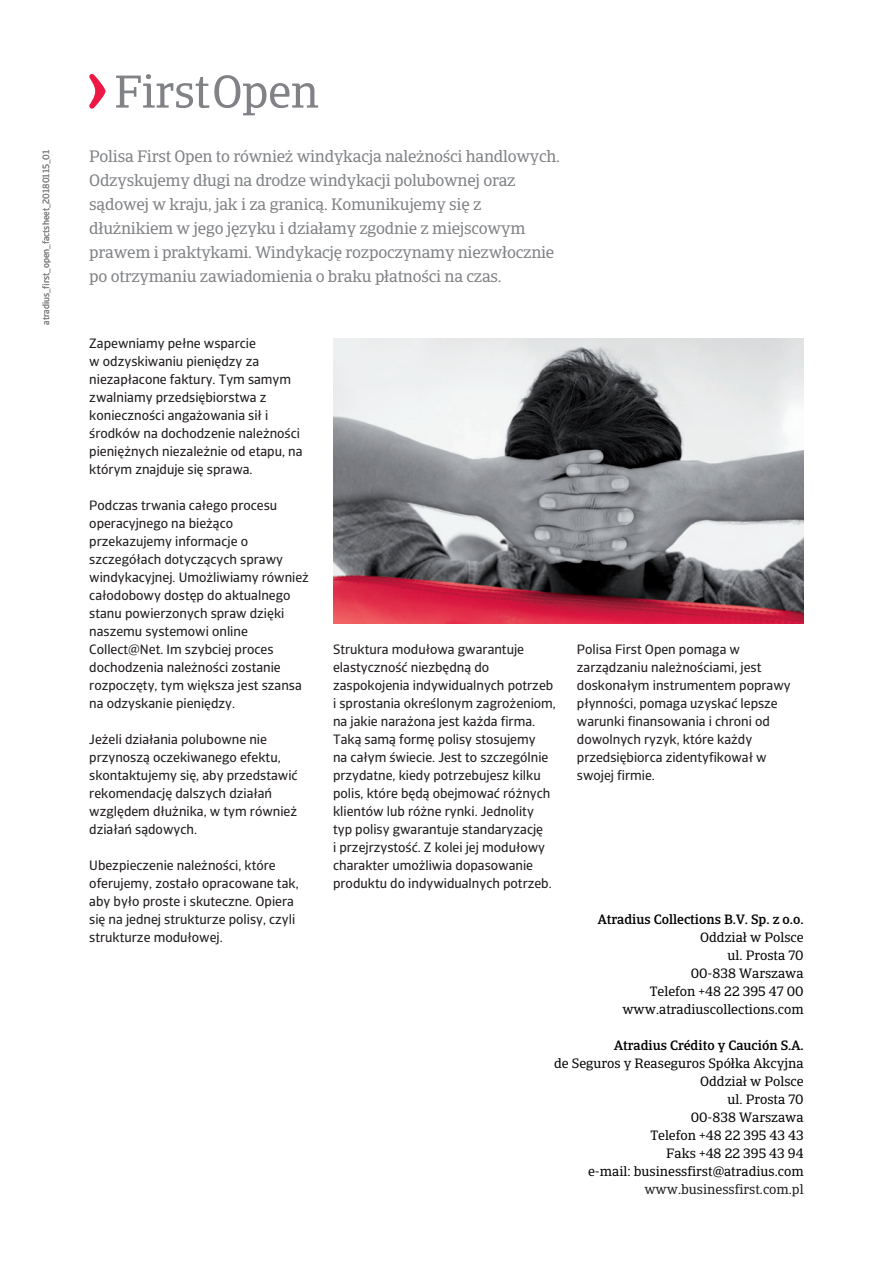
<style>
.page{position:relative;width:893px;height:1263px;background:#fff}
.page>*{position:absolute;margin:0;border:0;box-sizing:border-box;transform-origin:0 0}
.t1{font:16.5px/24px "Catalana";letter-spacing:-.015em;color:#808285}
.t2{font:13.5px/18px "Catalana Sans";color:#231f20}
.t3{font:13.5px/18px "Catalana";color:#040503;text-align:right}
.t4{font:500 13.5px "Catalana";color:#040503}
.t5{font:13.5px "Catalana";color:#231f20}
.t6{font:9px "Catalana Sans";color:#808285}
</style>
<div class="page">
<svg style="left:116px;top:74px;width:202px;height:41px"></svg>
<svg style="left:89px;top:74px;width:16px;height:35px"></svg>
<img style="left:333px;top:338px;width:471px;height:286px">
<p class="t6" style="left:41px;top:325px;width:177px;rotate:-90deg">atradius_first_open_factsheet_20180115_01</p>
<p class="t1" style="left:89px;top:145px;width:472px">Polisa First Open to również windykacja należności handlowych.<br>Odzyskujemy długi na drodze windykacji polubownej oraz sądowej w kraju, jak i za granicą. Komunikujemy się z dłużnikiem w jego języku i działamy zgodnie z miejscowym prawem i praktykami. Windykację rozpoczynamy niezwłocznie po otrzymaniu zawiadomienia o braku płatności na czas.</p>
<p class="t2" style="left:89px;top:334px;width:215px">Zapewniamy pełne wsparcie<br>w odzyskiwaniu pieniędzy za niezapłacone faktury. Tym samym zwalniamy przedsiębiorstwa z konieczności angażowania sił i środków na dochodzenie należności pieniężnych niezależnie od etapu, na którym znajduje się sprawa.</p>
<p class="t2" style="left:89px;top:496px;width:221px">Podczas trwania całego procesu operacyjnego na bieżąco przekazujemy informacje o szczegółach dotyczących sprawy windykacyjnej. Umożliwiamy również całodobowy dostęp do aktualnego stanu powierzonych spraw dzięki naszemu systemowi online<br>Collect@Net. Im szybciej proces dochodzenia należności zostanie rozpoczęty, tym większa jest szansa na odzyskanie pieniędzy.</p>
<p class="t2" style="left:89px;top:730px;width:210px">Jeżeli działania polubowne nie przynoszą oczekiwanego efektu, skontaktujemy się, aby przedstawić rekomendację dalszych działań względem dłużnika, w tym również działań sądowych.</p>
<p class="t2" style="left:89px;top:856px;width:211px">Ubezpieczenie należności, które oferujemy, zostało opracowane tak, aby było proste i skuteczne. Opiera się na jednej strukturze polisy, czyli strukturze modułowej.</p>
<p class="t2" style="left:333px;top:640px;width:224px">Struktura modułowa gwarantuje elastyczność niezbędną do zaspokojenia indywidualnych potrzeb i sprostania określonym zagrożeniom, na jakie narażona jest każda firma.<br>Taką samą formę polisy stosujemy<br>na całym świecie. Jest to szczególnie przydatne, kiedy potrzebujesz kilku polis, które będą obejmować różnych klientów lub różne rynki. Jednolity typ polisy gwarantuje standaryzację<br>i przejrzystość. Z kolei jej modułowy charakter umożliwia dopasowanie produktu do indywidualnych potrzeb.</p>
<p class="t2" style="left:577px;top:640px;width:215px">Polisa First Open pomaga w zarządzaniu należnościami, jest doskonałym instrumentem poprawy płynności, pomaga uzyskać lepsze warunki finansowania i chroni od dowolnych ryzyk, które każdy przedsiębiorca zidentyfikował w swojej firmie.</p>
<p class="t4" style="left:598px;top:911px;width:207px">Atradius Collections B.V. Sp. z o.o.</p>
<p class="t3" style="left:622px;top:928px;width:183px">Oddział w Polsce<br>ul. Prosta 70<br>00-838 Warszawa<br>Telefon +48 22 395 47 00 www.atradiuscollections.com</p>
<p class="t4" style="left:614px;top:1037px;width:191px">Atradius Crédito y Caución S.A.</p>
<p class="t3" style="left:554px;top:1054px;width:251px">de Seguros y Reaseguros Spółka Akcyjna<br>Oddział w Polsce<br>ul. Prosta 70<br>00-838 Warszawa<br>Telefon +48 22 395 43 43<br>Faks +48 22 395 43 94<br>e-mail: businessfirst@atradius.com</p>
<p class="t5" style="left:644px;top:1181px;width:161px">www.businessfirst.com.pl</p>
</div>
